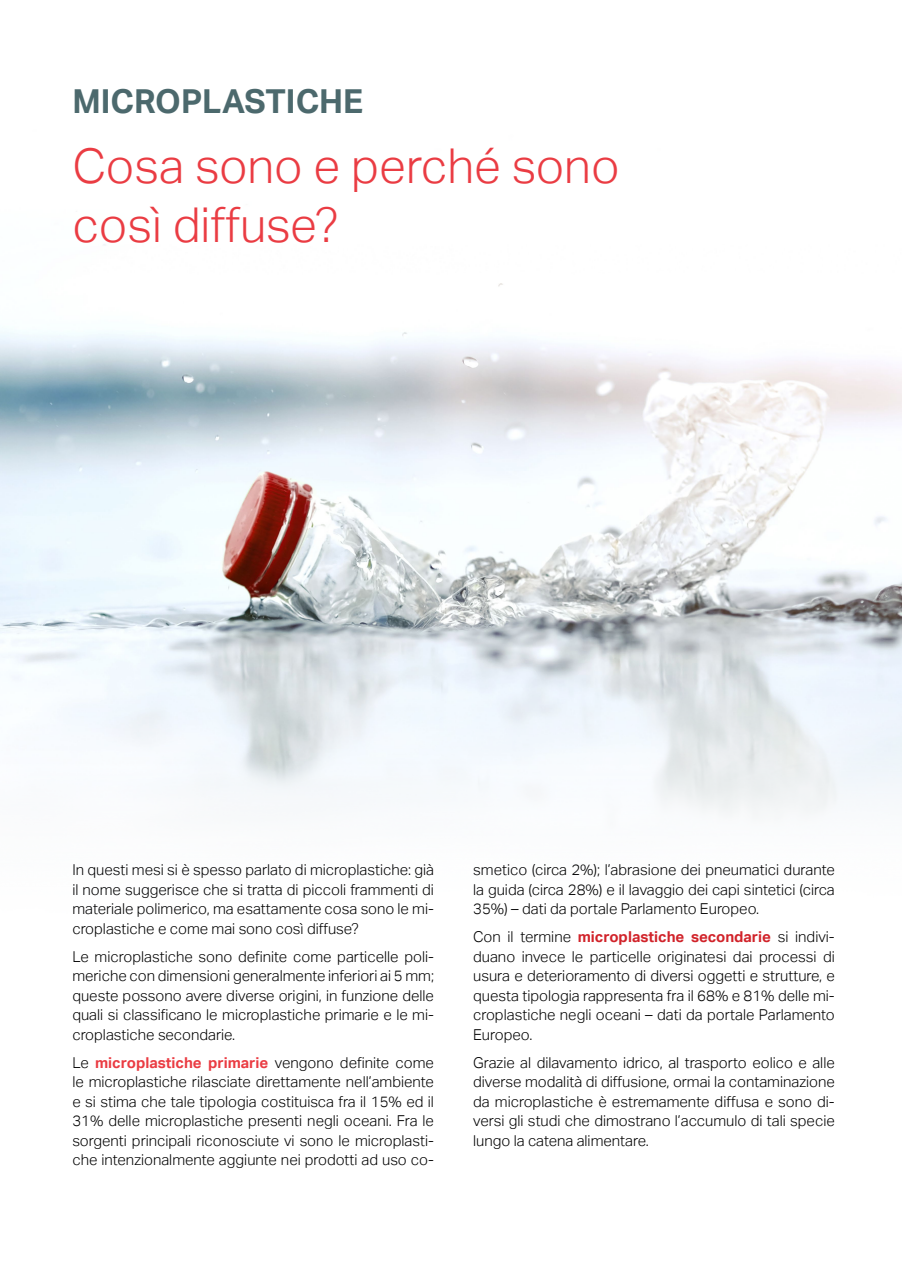
<style>
.page{position:relative;width:902px;height:1272px;background:#fff}
.page>*{position:absolute;margin:0;border:0;box-sizing:border-box;transform-origin:0 0}
.t1{font:300 48px/58.5px "Aktiv Grotesk";color:#ea3c43}
.t2{font:700 33px "Aktiv Grotesk";color:#4c696d}
.t3{font:300 15px/19.5px "Aktiv Grotesk";color:#000001;text-align:justify}
.s1{font-weight:700;color:#ea3c43}
.s2{font-weight:700;color:#d1232a}
</style>
<div class="page">
<img style="left:0;top:244px;width:901px;height:572px">
<p class="t2" style="left:72px;top:82px;width:292px">MICROPLASTICHE</p>
<p class="t1" style="left:72px;top:137px;width:548px">Cosa sono e perché sono così diffuse?</p>
<p class="t3" style="left:72px;top:860px;width:363px">In questi mesi si è spesso parlato di microplastiche: già il nome suggerisce che si tratta di piccoli frammenti di materiale polimerico, ma esattamente cosa sono le mi&shy;croplastiche e come mai sono così diffuse?</p>
<p class="t3" style="left:72px;top:946px;width:363px">Le microplastiche sono definite come particelle poli&shy;meriche con dimensioni generalmente inferiori ai 5 mm; queste possono avere diverse origini, in funzione delle quali si classificano le microplastiche primarie e le mi&shy;croplastiche secondarie.</p>
<p class="t3" style="left:72px;top:1052px;width:363px">Le <span class="s1">microplastiche primarie</span> vengono definite come le microplastiche rilasciate direttamente nell’ambiente e si stima che tale tipologia costituisca fra il 15% ed il 31% delle microplastiche presenti negli oceani. Fra le sorgenti principali riconosciute vi sono le microplasti&shy;che intenzionalmente aggiunte nei prodotti ad uso co-</p>
<p class="t3" style="left:473px;top:860px;width:363px">smetico (circa 2%); l’abrasione dei pneumatici durante la guida (circa 28%) e il lavaggio dei capi sintetici (circa 35%) – dati da portale Parlamento Europeo.</p>
<p class="t3" style="left:473px;top:927px;width:363px">Con il termine <span class="s2">microplastiche secondarie</span> si indivi&shy;duano invece le particelle originatesi dai processi di usura e deterioramento di diversi oggetti e strutture, e questa tipologia rappresenta fra il 68% e 81% delle mi&shy;croplastiche negli oceani – dati da portale Parlamento Europeo.</p>
<p class="t3" style="left:473px;top:1052px;width:363px">Grazie al dilavamento idrico, al trasporto eolico e alle diverse modalità di diffusione, ormai la contaminazione da microplastiche è estremamente diffusa e sono di&shy;versi gli studi che dimostrano l’accumulo di tali specie lungo la catena alimentare.</p>
</div>
